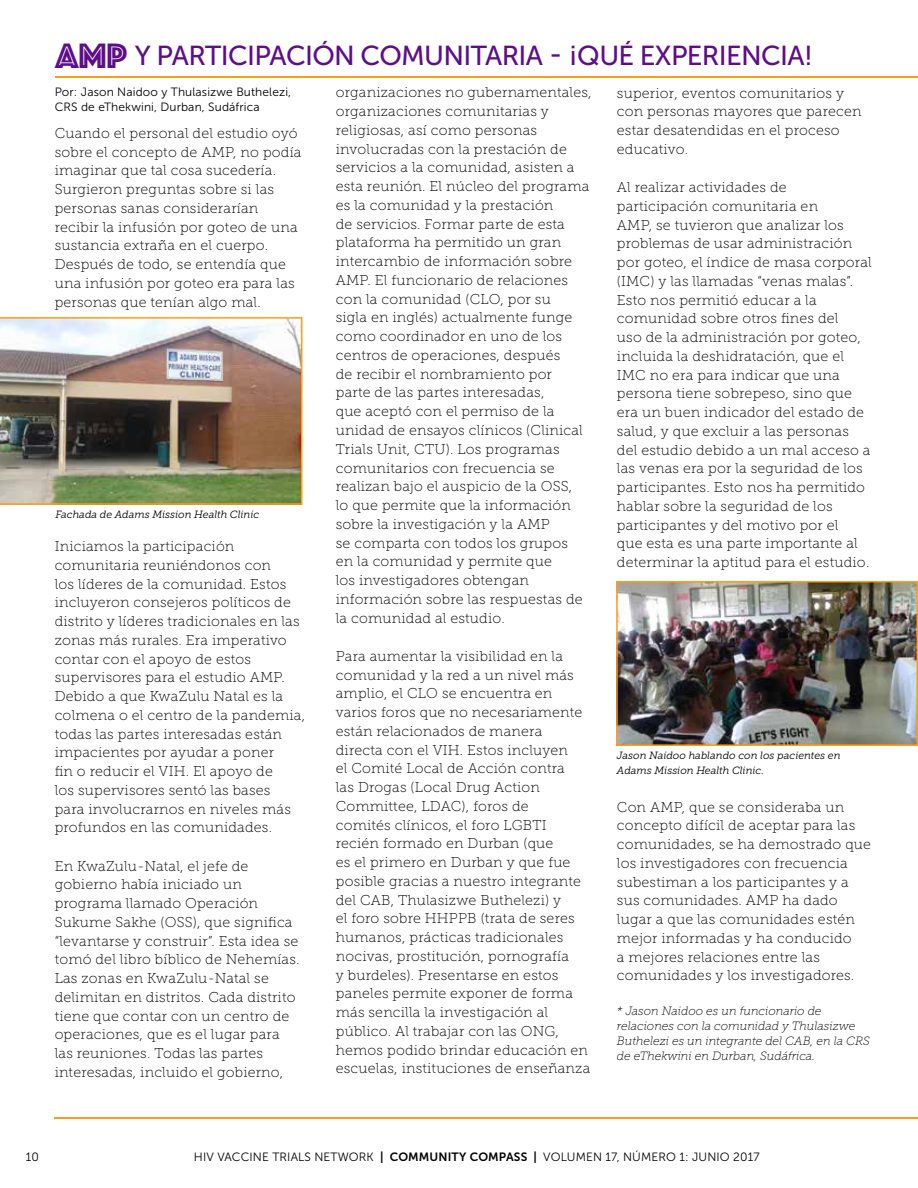
<style>
.page{position:relative;width:918px;height:1188px;background:#fff}
.page>*{position:absolute;margin:0;border:0;box-sizing:border-box;transform-origin:0 0}
.t1{font:36.6px "Phosphate Pro Inline";color:#5e0d8b}
.t2{font:27.3px "Museo Sans 500";letter-spacing:-.025em;color:#5e0d8b}
.t3{font:14.25px/18.8px "Museo Slab 100";letter-spacing:.015em;color:#000}
.t4{font:12px/15px "Museo Sans 300";letter-spacing:.01em;color:#000}
.t5{font:italic 12px/15px "Museo Slab 100";color:#000}
.t6{font:italic 10.5px/15px "Museo Slab 300";color:#000}
.s1{font-family:"Museo Sans 700"}
</style>
<div class="page">
<hr style="left:56px;top:77px;width:862px;height:1px;background:#ff9e16">
<hr style="left:54px;top:1118px;width:864px;height:1px;background:#ff9e16">
<img style="left:0;top:317px;width:302px;height:188px">
<img style="left:619px;top:584px;width:296px;height:159px">
<div style="left:616px;top:581px;width:302px;height:165px;border:2px solid #ff9e16"></div>
<h2 class="t2" style="left:135px;top:41px;width:679px">Y PARTICIPACIÓN COMUNITARIA - ¡QUÉ EXPERIENCIA!</h2>
<p class="t4" style="left:55px;top:84px;width:238px">Por: Jason Naidoo y Thulasizwe Buthelezi,<br>CRS de eThekwini, Durban, Sudáfrica</p>
<p class="t3" style="left:55px;top:124px;width:248px">Cuando el personal del estudio oyó sobre el concepto de AMP, no podía imaginar que tal cosa sucedería.<br>Surgieron preguntas sobre si las personas sanas considerarían recibir la infusión por goteo de una sustancia extraña en el cuerpo.<br>Después de todo, se entendía que una infusión por goteo era para las personas que tenían algo mal.</p>
<h1 class="t1" style="left:56px;top:29px;width:73px">AMP</h1>
<p class="t3" style="left:336px;top:83px;width:257px">organizaciones no gubernamentales, organizaciones comunitarias y religiosas, así como personas involucradas con la prestación de servicios a la comunidad, asisten a esta reunión. El núcleo del programa es la comunidad y la prestación<br>de servicios. Formar parte de esta plataforma ha permitido un gran intercambio de información sobre<br>AMP. El funcionario de relaciones con la comunidad (CLO, por su<br>sigla en inglés) actualmente funge como coordinador en uno de los centros de operaciones, después<br>de recibir el nombramiento por<br>parte de las partes interesadas,<br>que aceptó con el permiso de la unidad de ensayos clínicos (Clinical<br>Trials Unit, CTU). Los programas comunitarios con frecuencia se realizan bajo el auspicio de la OSS,<br>lo que permite que la información sobre la investigación y la AMP<br>se comparta con todos los grupos<br>en la comunidad y permite que<br>los investigadores obtengan información sobre las respuestas de la comunidad al estudio.</p>
<p class="t3" style="left:336px;top:647px;width:256px">Para aumentar la visibilidad en la comunidad y la red a un nivel más amplio, el CLO se encuentra en varios foros que no necesariamente están relacionados de manera directa con el VIH. Estos incluyen<br>el Comité Local de Acción contra<br>las Drogas (Local Drug Action<br>Committee, LDAC), foros de<br>comités clínicos, el foro LGBTI recién formado en Durban (que<br>es el primero en Durban y que fue posible gracias a nuestro integrante del CAB, Thulasizwe Buthelezi) y<br>el foro sobre HHPPB (trata de seres humanos, prácticas tradicionales nocivas, prostitución, pornografía<br>y burdeles). Presentarse en estos paneles permite exponer de forma más sencilla la investigación al público. Al trabajar con las ONG, hemos podido brindar educación en escuelas, instituciones de enseñanza</p>
<p class="t3" style="left:617px;top:83px;width:246px">superior, eventos comunitarios y con personas mayores que parecen estar desatendidas en el proceso educativo.</p>
<p class="t3" style="left:617px;top:178px;width:256px">Al realizar actividades de participación comunitaria en<br>AMP, se tuvieron que analizar los problemas de usar administración por goteo, el índice de masa corporal (IMC) y las llamadas “venas malas”.<br>Esto nos permitió educar a la comunidad sobre otros fines del<br>uso de la administración por goteo, incluida la deshidratación, que el IMC no era para indicar que una persona tiene sobrepeso, sino que era un buen indicador del estado de salud, y que excluir a las personas del estudio debido a un mal acceso a las venas era por la seguridad de los participantes. Esto nos ha permitido hablar sobre la seguridad de los participantes y del motivo por el<br>que esta es una parte importante al determinar la aptitud para el estudio.</p>
<p class="t6" style="left:56px;top:507px;width:205px">Fachada de Adams Mission Health Clinic</p>
<p class="t3" style="left:55px;top:537px;width:252px">Iniciamos la participación comunitaria reuniéndonos con<br>los líderes de la comunidad. Estos incluyeron consejeros políticos de distrito y líderes tradicionales en las zonas más rurales. Era imperativo contar con el apoyo de estos supervisores para el estudio AMP.<br>Debido a que KwaZulu Natal es la colmena o el centro de la pandemia, todas las partes interesadas están impacientes por ayudar a poner<br>fin o reducir el VIH. El apoyo de<br>los supervisores sentó las bases<br>para involucrarnos en niveles más profundos en las comunidades.</p>
<p class="t3" style="left:55px;top:857px;width:246px">En KwaZulu-Natal, el jefe de gobierno había iniciado un programa llamado Operación<br>Sukume Sakhe (OSS), que significa “levantarse y construir”. Esta idea se tomó del libro bíblico de Nehemías.<br>Las zonas en KwaZulu-Natal se delimitan en distritos. Cada distrito tiene que contar con un centro de operaciones, que es el lugar para las reuniones. Todas las partes interesadas, incluido el gobierno,</p>
<p class="t6" style="left:617px;top:748px;width:225px">Jason Naidoo hablando con los pacientes en<br>Adams Mission Health Clinic.</p>
<p class="t3" style="left:617px;top:798px;width:256px">Con AMP, que se consideraba un concepto difícil de aceptar para las comunidades, se ha demostrado que los investigadores con frecuencia subestiman a los participantes y a sus comunidades. AMP ha dado lugar a que las comunidades estén mejor informadas y ha conducido<br>a mejores relaciones entre las comunidades y los investigadores.</p>
<p class="t5" style="left:617px;top:1003px;width:255px">* Jason Naidoo es un funcionario de relaciones con la comunidad y Thulasizwe Buthelezi es un integrante del CAB, en la CRS de eThekwini en Durban, Sudáfrica.</p>
<p class="t4" style="left:26px;top:1149px;width:15px">10</p>
<p class="t4" style="left:194px;top:1149px;width:567px">HIV VACCINE TRIALS NETWORK <span class="s1">| COMMUNITY COMPASS |</span> VOLUMEN 17, NÚMERO 1: JUNIO 2017</p>
</div>
